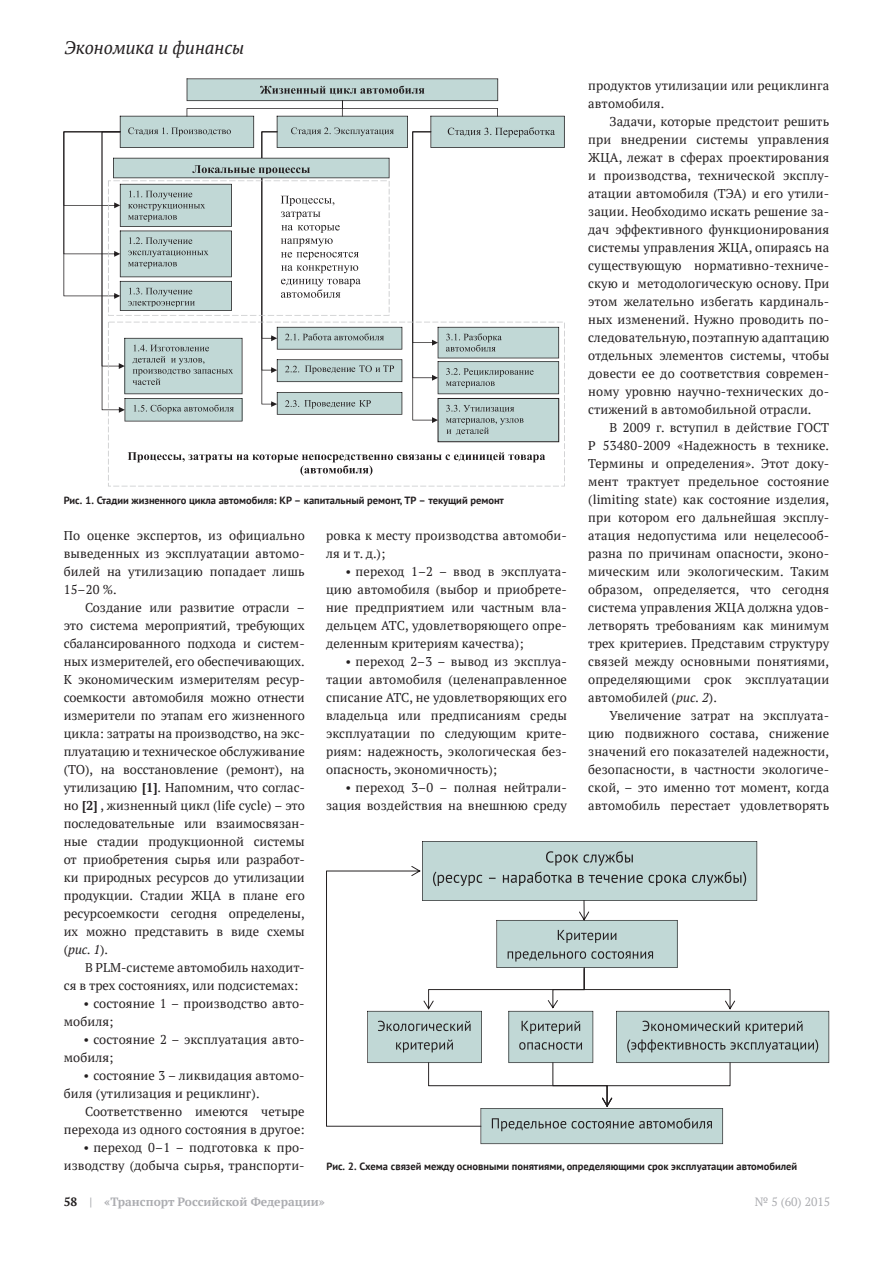
<style>
.page{position:relative;width:893px;height:1263px;background:#fff}
.page>*{position:absolute;margin:0;border:0;box-sizing:border-box;transform-origin:0 0}
.t1{font:italic 18px "PT Serif";color:#231f20}
.t2{font:12.75px/18px "PT Serif";letter-spacing:.01em;color:#231f20;text-align:justify}
.t3{font:700 12px "PT Serif";color:#acadb1}
.t4{font:12px "PT Serif";color:#acadb1}
.t5{font:700 10.5px "PT Sans";color:#231f20}
.s1{font-style:italic}
.s2{font-weight:700}
.s3{color:#231f20}
</style>
<div class="page">
<svg style="left:108px;top:435px;width:457px;height:51px"></svg>
<svg style="left:128px;top:452px;width:417px;height:24px"></svg>
<svg style="left:63px;top:78px;width:502px;height:357px"></svg>
<svg style="left:326px;top:841px;width:503px;height:303px"></svg>
<h1 class="t1" style="left:65px;top:36px;width:181px">Экономика и финансы</h1>
<p class="t2" style="left:588px;top:76px;width:242px">продуктов утилизации или рециклинга автомобиля.</p>
<p class="t2" style="left:588px;top:112px;width:242px;text-indent:21px">Задачи, которые предстоит решить при внедрении системы управления ЖЦА, лежат в сферах проектирования и производства, технической эксплу&shy;атации автомобиля (ТЭА) и его утили&shy;зации. Необходимо искать решение за&shy;дач эффективного функционирования системы управления ЖЦА, опираясь на существующую нормативно-техниче&shy;скую и методологическую основу. При этом желательно избегать кардиналь&shy;ных изменений. Нужно проводить по&shy;следовательную, поэтапную адаптацию отдельных элементов системы, чтобы довести ее до соответствия современ&shy;ному уровню научно-технических до&shy;стижений в автомобильной отрасли.</p>
<p class="t2" style="left:588px;top:419px;width:242px;text-indent:21px">В 2009 г. вступил в действие ГОСТ Р 53480-2009 «Надежность в технике.<br>Термины и определения». Этот доку&shy;мент трактует предельное состояние (limiting state) как состояние изделия, при котором его дальнейшая эксплу&shy;атация недопустима или нецелесооб&shy;разна по причинам опасности, эконо&shy;мическим или экологическим. Таким образом, определяется, что сегодня система управления ЖЦА должна удов&shy;летворять требованиям как минимум трех критериев. Представим структуру связей между основными понятиями, определяющими срок эксплуатации автомобилей (<span class="s1">рис. 2</span>).</p>
<p class="t2" style="left:588px;top:707px;width:242px;text-indent:21px">Увеличение затрат на эксплуата&shy;цию подвижного состава, снижение значений его показателей надежности, безопасности, в частности экологиче&shy;ской, – это именно тот момент, когда автомобиль перестает удовлетворять</p>
<p class="t5" style="left:64px;top:493px;width:442px">Рис. 1. Стадии жизненного цикла автомобиля: КР – капитальный ремонт, ТР – текущий ремонт</p>
<p class="t2" style="left:326px;top:526px;width:242px">ровка к месту производства автомоби&shy;ля и т. д.);</p>
<p class="t2" style="left:326px;top:562px;width:242px;text-indent:20px">• переход 1–2 – ввод в эксплуата&shy;цию автомобиля (выбор и приобрете&shy;ние предприятием или частным вла&shy;дельцем АТС, удовлетворяющего опре&shy;деленным критериям качества);</p>
<p class="t2" style="left:326px;top:652px;width:242px;text-indent:20px">• переход 2–3 – вывод из эксплуа&shy;тации автомобиля (целенаправленное списание АТС, не удовлетворяющих его владельца или предписаниям среды эксплуатации по следующим крите&shy;риям: надежность, экологическая без&shy;опасность, экономичность);</p>
<p class="t2" style="left:326px;top:778px;width:242px;text-align:right">• переход 3–0 – полная нейтрали&shy;зация воздействия на внешнюю среду</p>
<p class="t2" style="left:64px;top:526px;width:242px">По оценке экспертов, из официально выведенных из эксплуатации автомо&shy;билей на утилизацию попадает лишь 15–20 %.</p>
<p class="t2" style="left:64px;top:598px;width:242px;text-indent:21px">Создание или развитие отрасли – это система мероприятий, требующих сбалансированного подхода и систем&shy;ных измерителей, его обеспечивающих.<br>К экономическим измерителям ресур&shy;соемкости автомобиля можно отнести измерители по этапам его жизненного цикла: затраты на производство, на экс&shy;плуатацию и техническое обслуживание (ТО), на восстановление (ремонт), на утилизацию <span class="s2">[1]</span>. Напомним, что соглас&shy;но <span class="s2">[2]</span> , жизненный цикл (life cycle) – это последовательные или взаимосвязан&shy;ные стадии продукционной системы от приобретения сырья или разработ&shy;ки природных ресурсов до утилизации продукции. Стадии ЖЦА в плане его ресурсоемкости сегодня определены, их можно представить в виде схемы (<span class="s1">рис. 1</span>).</p>
<p class="t2" style="left:64px;top:958px;width:242px;text-indent:21px">В PLM-системе автомобиль находит&shy;ся в трех состояниях, или подсистемах:</p>
<p class="t2" style="left:64px;top:994px;width:242px;text-indent:20px">• состояние 1 – производство авто&shy;мобиля;</p>
<p class="t2" style="left:64px;top:1030px;width:242px;text-indent:20px">• состояние 2 – эксплуатация авто&shy;мобиля;</p>
<p class="t2" style="left:64px;top:1066px;width:242px;text-indent:20px">• состояние 3 – ликвидация автомо&shy;биля (утилизация и рециклинг).</p>
<p class="t2" style="left:64px;top:1102px;width:242px;text-align:right">Соответственно имеются четыре перехода из одного состояния в другое:</p>
<p class="t2" style="left:64px;top:1138px;width:242px;text-align:right">• переход 0–1 – подготовка к про&shy;изводству (добыча сырья, транспорти-</p>
<p class="t5" style="left:327px;top:1159px;width:472px">Рис. 2. Схема связей между основными понятиями, определяющими срок эксплуатации автомобилей</p>
<p class="t3" style="left:64px;top:1194px;width:263px"><span class="s3">58</span> | «Транспорт Российской Федерации»</p>
<p class="t4" style="left:755px;top:1194px;width:77px">№ 5 (60) 2015</p>
</div>
